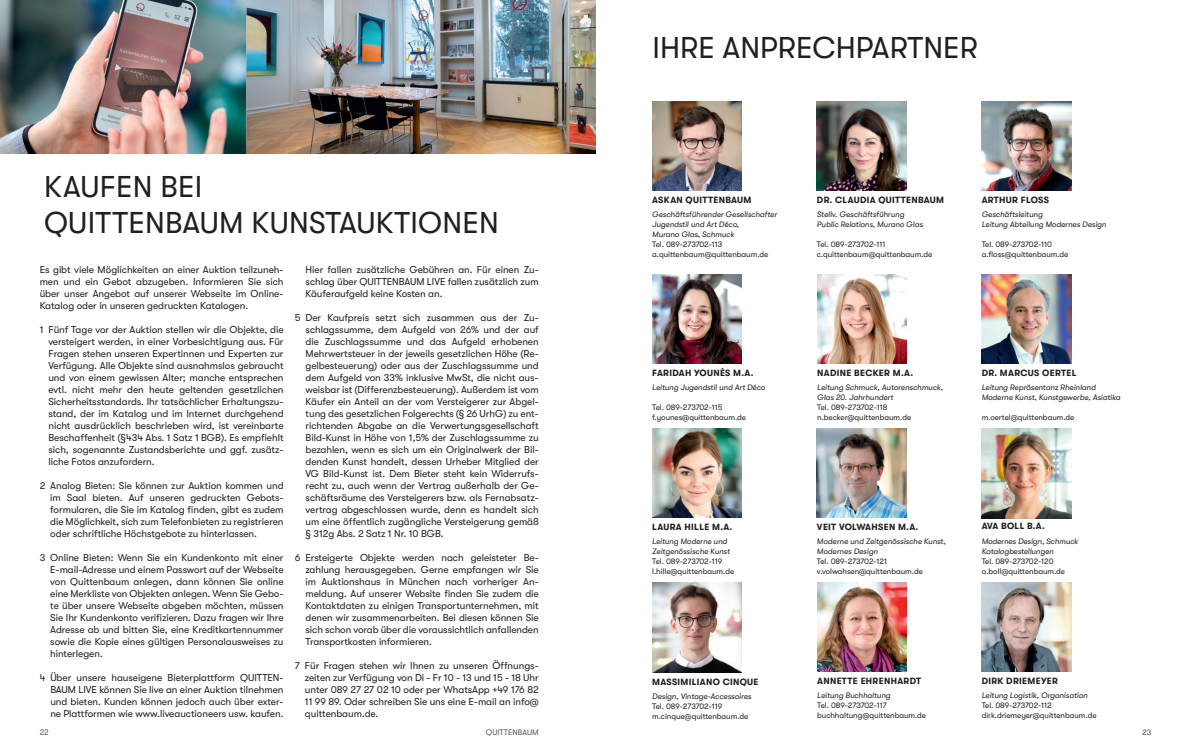
<style>
.page{position:relative;width:1191px;height:755px;background:#fff}
.page>*{position:absolute;margin:0;border:0;box-sizing:border-box;transform-origin:0 0}
.t1{font:30px/36px "GT Walsheim";letter-spacing:.01em;color:#231f20}
.t2{font:10px/12px "GT Walsheim";letter-spacing:-.005em;color:#231f20;text-align:justify}
.t3{font:700 9px "GT Walsheim";letter-spacing:.035em;color:#231f20}
.t4{font:italic 8px/10px "GT Walsheim";letter-spacing:-.005em;color:#231f20}
.t5{font:8px/10px "GT Walsheim";letter-spacing:-.005em;color:#231f20}
.t6{font:8px "GT Walsheim";letter-spacing:.005em;color:#57585a}
.t7{font:8px "GT Walsheim";color:#57585a}
</style>
<div class="page">
<img style="left:817px;top:582px;width:89px;height:89px">
<img style="left:981px;top:101px;width:90px;height:90px">
<img style="left:652px;top:101px;width:89px;height:90px">
<img style="left:817px;top:101px;width:89px;height:90px">
<img style="left:981px;top:582px;width:90px;height:89px">
<img style="left:981px;top:274px;width:90px;height:89px">
<img style="left:652px;top:428px;width:89px;height:89px">
<img style="left:817px;top:274px;width:89px;height:89px">
<img style="left:817px;top:428px;width:89px;height:89px">
<img style="left:652px;top:274px;width:90px;height:89px">
<img style="left:981px;top:428px;width:90px;height:90px">
<img style="left:0;top:0;width:595px;height:154px">
<img style="left:652px;top:582px;width:89px;height:89px">
<h1 class="t1" style="left:44px;top:169px;width:456px">KAUFEN BEI<br>QUITTENBAUM KUNSTAUKTIONEN</h1>
<p class="t2" style="left:40px;top:263px;width:245px">Es gibt viele Möglichkeiten an einer Auktion teilzuneh&shy;men und ein Gebot abzugeben. Informieren Sie sich über unser Angebot auf unserer Webseite im Online-Katalog oder in unseren gedruckten Katalogen.</p>
<p class="t2" style="left:48px;top:323px;width:237px;text-indent:-9px">1 Fünf Tage vor der Auktion stellen wir die Objekte, die versteigert werden, in einer Vorbesichtigung aus. Für Fragen stehen unseren Expertinnen und Experten zur Verfügung. Alle Objekte sind ausnahmslos gebraucht und von einem gewissen Alter; manche entsprechen evtl. nicht mehr den heute geltenden gesetzlichen Sicherheitsstandards. Ihr tatsächlicher Erhaltungszu&shy;stand, der im Katalog und im Internet durchgehend nicht ausdrücklich beschrieben wird, ist vereinbarte Beschaffenheit (§434 Abs. 1 Satz 1 BGB). Es empfiehlt sich, sogenannte Zustandsberichte und ggf. zusätz&shy;liche Fotos anzufordern.</p>
<p class="t2" style="left:50px;top:479px;width:235px;text-indent:-11px">2 Analog Bieten: Sie können zur Auktion kommen und im Saal bieten. Auf unseren gedruckten Gebots&shy;formularen, die Sie im Katalog finden, gibt es zudem die Möglichkeit, sich zum Telefonbieten zu registrieren oder schriftliche Höchstgebote zu hinterlassen.</p>
<p class="t2" style="left:50px;top:551px;width:235px;text-indent:-11px">3 Online Bieten: Wenn Sie ein Kundenkonto mit einer E-mail-Adresse und einem Passwort auf der Webseite von Quittenbaum anlegen, dann können Sie online eine Merkliste von Objekten anlegen. Wenn Sie Gebo&shy;te über unsere Webseite abgeben möchten, müssen Sie Ihr Kundenkonto verifizieren. Dazu fragen wir Ihre Adresse ab und bitten Sie, eine Kreditkartennummer sowie die Kopie eines gültigen Personalausweises zu hinterlegen.</p>
<p class="t2" style="left:50px;top:671px;width:235px;text-indent:-11px">4 Über unsere hauseigene Bieterplattform QUITTEN-BAUM LIVE können Sie live an einer Auktion tilnehmen und bieten. Kunden können jedoch auch über exter&shy;ne Plattformen wie www.liveauctioneers usw. kaufen.</p>
<p class="t2" style="left:305px;top:263px;width:235px">Hier fallen zusätzliche Gebühren an. Für einen Zu&shy;schlag über QUITTENBAUM LIVE fallen zusätzlich zum Käuferaufgeld keine Kosten an.</p>
<p class="t2" style="left:305px;top:311px;width:235px;text-indent:-11px">5 Der Kaufpreis setzt sich zusammen aus der Zu&shy;schlagssumme, dem Aufgeld von 26% und der auf die Zuschlagssumme und das Aufgeld erhobenen Mehrwertsteuer in der jeweils gesetzlichen Höhe (Re&shy;gelbesteuerung) oder aus der Zuschlagssumme und dem Aufgeld von 33% inklusive MwSt, die nicht aus&shy;weisbar ist (Differenzbesteuerung). Außerdem ist vom Käufer ein Anteil an der vom Versteigerer zur Abgel&shy;tung des gesetzlichen Folgerechts (§ 26 UrhG) zu ent&shy;richtenden Abgabe an die Verwertungsgesellschaft Bild-Kunst in Höhe von 1,5% der Zuschlagssumme zu bezahlen, wenn es sich um ein Originalwerk der Bil&shy;denden Kunst handelt, dessen Urheber Mitglied der VG Bild-Kunst ist. Dem Bieter steht kein Widerrufs&shy;recht zu, auch wenn der Vertrag außerhalb der Ge&shy;schäftsräume des Versteigerers bzw. als Fernabsatz&shy;vertrag abgeschlossen wurde, denn es handelt sich um eine öffentlich zugängliche Versteigerung gemäß § 312g Abs. 2 Satz 1 Nr. 10 BGB.</p>
<p class="t2" style="left:305px;top:551px;width:235px;text-indent:-11px">6 Ersteigerte Objekte werden nach geleisteter Be&shy;zahlung herausgegeben. Gerne empfangen wir Sie im Auktionshaus in München nach vorheriger An&shy;meldung. Auf unserer Website finden Sie zudem die Kontaktdaten zu einigen Transportunternehmen, mit denen wir zusammenarbeiten. Bei diesen können Sie sich schon vorab über die voraussichtlich anfallenden Transportkosten informieren.</p>
<p class="t2" style="left:305px;top:659px;width:235px;text-indent:-10px">7 Für Fragen stehen wir Ihnen zu unseren Öffnungs&shy;zeiten zur Verfügung von Di - Fr 10 - 13 und 15 - 18 Uhr unter 089 27 27 02 10 oder per WhatsApp +49 176 82<br>11 99 89. Oder schreiben Sie uns eine E-mail an info@ quittenbaum.de.</p>
<h1 class="t1" style="left:652px;top:30px;width:327px">IHRE ANPRECHPARTNER</h1>
<p class="t3" style="left:652px;top:194px;width:101px">ASKAN QUITTENBAUM</p>
<p class="t4" style="left:652px;top:209px;width:127px">Geschäftsführender Gesellschafter<br>Jugendstil und Art Déco,<br>Murano Glas, Schmuck</p>
<p class="t5" style="left:652px;top:239px;width:118px">Tel. 089-273702-113 a.quittenbaum@quittenbaum.de</p>
<p class="t3" style="left:817px;top:194px;width:129px">DR. CLAUDIA QUITTENBAUM</p>
<p class="t4" style="left:817px;top:209px;width:108px">Stellv. Geschäftsführung<br>Public Relations, Murano Glas</p>
<p class="t5" style="left:817px;top:239px;width:117px">Tel. 089-273702-111 c.quittenbaum@quittenbaum.de</p>
<p class="t3" style="left:981px;top:194px;width:69px">ARTHUR FLOSS</p>
<p class="t4" style="left:981px;top:209px;width:126px">Geschäftsleitung<br>Leitung Abteilung Modernes Design</p>
<p class="t5" style="left:981px;top:239px;width:88px">Tel. 089-273702-110 a.floss@quittenbaum.de</p>
<p class="t3" style="left:652px;top:367px;width:103px">FARIDAH YOUNÈS M.A.</p>
<p class="t4" style="left:652px;top:382px;width:115px">Leitung Jugendstil und Art Déco</p>
<p class="t5" style="left:652px;top:402px;width:95px">Tel. 089-273702-115 f.younes@quittenbaum.de</p>
<p class="t3" style="left:652px;top:521px;width:82px">LAURA HILLE M.A.</p>
<p class="t4" style="left:652px;top:536px;width:79px">Leitung Moderne und<br>Zeitgenössische Kunst</p>
<p class="t5" style="left:652px;top:556px;width:83px">Tel. 089-273702-119 l.hille@quittenbaum.de</p>
<p class="t3" style="left:652px;top:676px;width:108px">MASSIMILIANO CINQUE</p>
<p class="t4" style="left:652px;top:690px;width:101px">Design, Vintage-Accessoires</p>
<p class="t5" style="left:652px;top:700px;width:98px">Tel. 089-273702-119 m.cinque@quittenbaum.de</p>
<p class="t3" style="left:817px;top:367px;width:97px">NADINE BECKER M.A.</p>
<p class="t4" style="left:817px;top:382px;width:127px">Leitung Schmuck, Autorenschmuck,<br>Glas 20. Jahrhundert</p>
<p class="t5" style="left:817px;top:402px;width:95px">Tel. 089-273702-118 n.becker@quittenbaum.de</p>
<p class="t3" style="left:981px;top:367px;width:96px">DR. MARCUS OERTEL</p>
<p class="t4" style="left:981px;top:382px;width:140px">Leitung Repräsentanz Rheinland<br>Moderne Kunst, Kunstgewerbe, Asiatika</p>
<p class="t5" style="left:981px;top:412px;width:94px">m.oertel@quittenbaum.de</p>
<p class="t3" style="left:817px;top:521px;width:103px">VEIT VOLWAHSEN M.A.</p>
<p class="t4" style="left:817px;top:536px;width:130px">Moderne und Zeitgenössische Kunst,<br>Modernes Design</p>
<p class="t5" style="left:817px;top:556px;width:107px">Tel. 089-273702-121 v.volwahsen@quittenbaum.de</p>
<p class="t3" style="left:981px;top:521px;width:65px">AVA BOLL B.A.</p>
<p class="t4" style="left:981px;top:535px;width:98px">Modernes Design, Schmuck<br>Katalogbestellungen</p>
<p class="t5" style="left:981px;top:555px;width:85px">Tel. 089-273702-120 a.boll@quittenbaum.de</p>
<p class="t3" style="left:817px;top:675px;width:105px">ANNETTE EHRENHARDT</p>
<p class="t4" style="left:817px;top:689px;width:75px">Leitung Buchhaltung</p>
<p class="t5" style="left:817px;top:699px;width:110px">Tel. 089-273702-117 buchhaltung@quittenbaum.de</p>
<p class="t3" style="left:981px;top:675px;width:78px">DIRK DRIEMEYER</p>
<p class="t4" style="left:981px;top:689px;width:107px">Leitung Logistik, Organisation</p>
<p class="t5" style="left:981px;top:699px;width:116px">Tel. 089-273702-112 dirk.driemeyer@quittenbaum.de</p>
<p class="t6" style="left:40px;top:727px;width:11px">22</p>
<p class="t6" style="left:486px;top:727px;width:54px">QUITTENBAUM</p>
<p class="t7" style="left:1142px;top:727px;width:11px">23</p>
</div>
